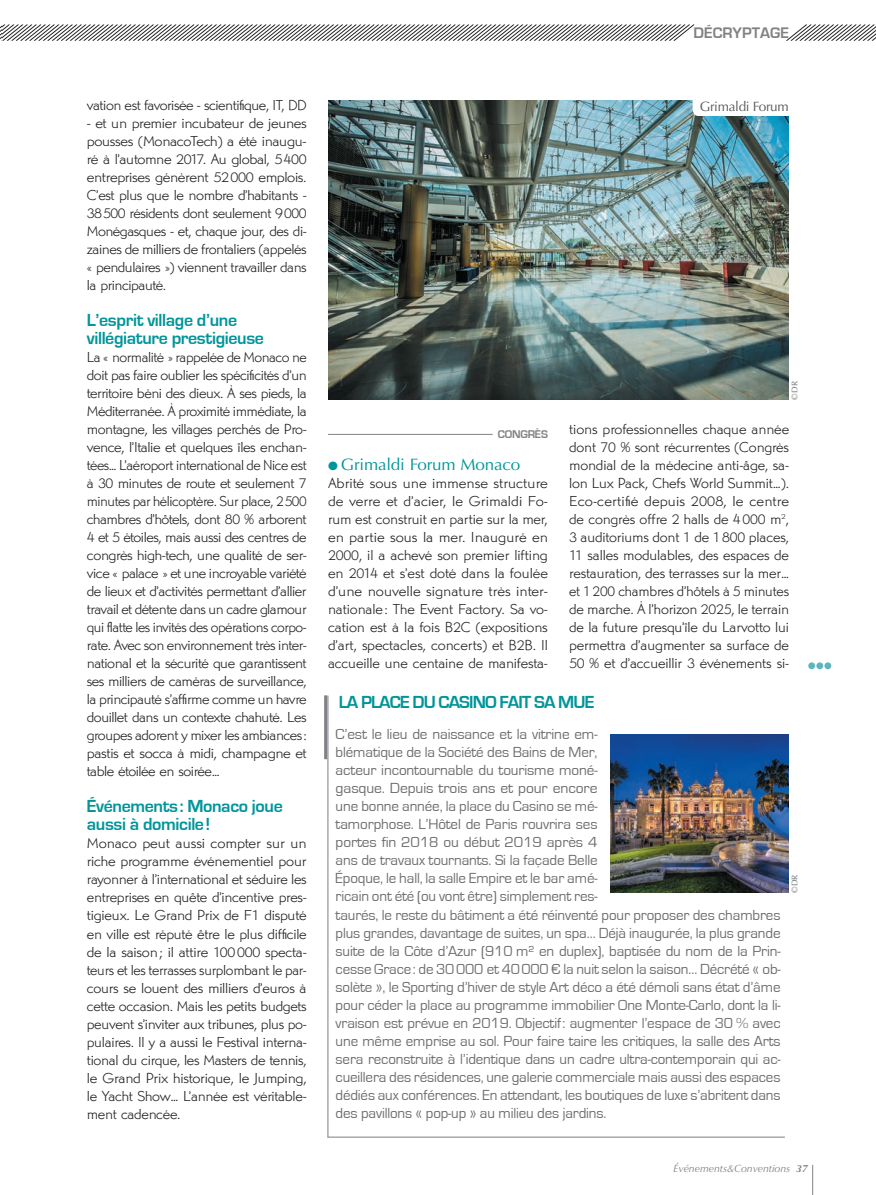
<style>
.page{position:relative;width:876px;height:1195px;background:#fff}
.page>*{position:absolute;margin:0;border:0;box-sizing:border-box;transform-origin:0 0}
.t1{font:700 18px/18px "Eurostile";letter-spacing:-.02em;color:#00959a}
.t2{font:700 18px "Eurostile";letter-spacing:-.05em;color:#00959a}
.t3{font:16.5px "Optima";letter-spacing:-.01em;color:#00959a}
.t4{font:700 15.75px "Eurostile";color:#808285}
.t5{font:15px/18px "Eurostile";letter-spacing:-.01em;color:#6c6d70}
.t6{font:300 15px/18px "Martin Got URWTOT";letter-spacing:-.025em;color:#231f20;text-align:justify;scale:1.06 1}
.t7{font:300 15px/18px "Martin Got URWTOT";letter-spacing:-.025em;color:#231f20;text-align:justify}
.t8{font:300 15px/18px "Martin Got URWTOT";letter-spacing:-.025em;color:#231f20;text-align:justify;scale:1.04 1}
.t9{font:300 15px/18px "Martin Got URWTOT";letter-spacing:-.025em;color:#231f20;text-align:justify;scale:1.05 1}
.t10{font:13.5px "Optima";letter-spacing:-.02em;color:#57585a}
.t11{font:700 11.55px "Eurostile";letter-spacing:-.015em;color:#808285}
.t12{font:italic 10.5px "Optima";color:#808285}
.t13{font:8.25px "Optima";color:#6c6d70}
.s1{font-weight:700}
</style>
<div class="page">
<svg style="left:0;top:24px;width:876px;height:17px"></svg>
<hr style="left:812px;top:1164px;width:1px;height:30px;background:#808285">
<svg style="left:807px;top:662px;width:7px;height:7px"></svg>
<div style="left:816px;top:662px;width:6px;height:7px;background:#5cb6bc;border-radius:50%"></div>
<div style="left:824px;top:662px;width:6px;height:7px;background:#5cb6bc;border-radius:50%"></div>
<hr style="left:328px;top:434px;width:164px;height:1px;background:#808285">
<svg style="left:326px;top:695px;width:460px;height:443px"></svg>
<hr style="left:324px;top:695px;width:3px;height:64px;background:#808285">
<img style="left:328px;top:100px;width:460px;height:299px">
<img style="left:610px;top:734px;width:177px;height:158px">
<svg style="left:692px;top:100px;width:96px;height:16px"></svg>
<p class="t4" style="left:693px;top:24px;width:97px">DÉCRYPTAGE</p>
<p class="t7" style="left:87px;top:96px;width:221px">vation est favorisée - scientifique, IT, DD</p>
<p class="t9" style="left:87px;top:114px;width:211px">- et un premier incubateur de jeunes pousses (MonacoTech) a été inaugu&shy;ré à l’automne 2017. Au global, 5400 entreprises génèrent 52000 emplois.<br>C’est plus que le nombre d’habitants - 38500 résidents dont seulement 9000<br>Monégasques - et, chaque jour, des di&shy;zaines de milliers de frontaliers (appelés « pendulaires ») viennent travailler dans la principauté.</p>
<p class="t1" style="left:87px;top:311px;width:179px">L’esprit village d’une villégiature prestigieuse</p>
<p class="t7" style="left:87px;top:348px;width:221px">La « normalité » rappelée de Monaco ne doit pas faire oublier les spécificités d’un territoire béni des dieux. À ses pieds, la Méditerranée. À proximité immédiate, la montagne, les villages perchés de Pro&shy;vence, l’Italie et quelques îles enchan&shy;tées… L’aéroport international de Nice est à 30 minutes de route et seulement 7 minutes par hélicoptère. Sur place, 2500 chambres d’hôtels, dont 80 % arborent 4 et 5 étoiles, mais aussi des centres de congrès high-tech, une qualité de ser&shy;vice « palace » et une incroyable variété de lieux et d’activités permettant d’allier travail et détente dans un cadre glamour qui flatte les invités des opérations corpo&shy;rate. Avec son environnement très inter&shy;national et la sécurité que garantissent ses milliers de caméras de surveillance, la principauté s’affirme comme un havre douillet dans un contexte chahuté. Les groupes adorent y mixer les ambiances : pastis et socca à midi, champagne et table étoilée en soirée…</p>
<p class="t1" style="left:87px;top:797px;width:197px">Événements: Monaco joue aussi à domicile !</p>
<p class="t6" style="left:87px;top:834px;width:209px">Monaco peut aussi compter sur un riche programme événementiel pour rayonner à l’international et séduire les entreprises en quête d’incentive pres&shy;tigieux. Le Grand Prix de F1 disputé en ville est réputé être le plus difficile de la saison; il attire 100000 specta&shy;teurs et les terrasses surplombant le par&shy;cours se louent des milliers d’euros à cette occasion. Mais les petits budgets peuvent s’inviter aux tribunes, plus po&shy;pulaires. Il y a aussi le Festival interna&shy;tional du cirque, les Masters de tennis, le Grand Prix historique, le Jumping, le Yacht Show… L’année est véritable&shy;ment cadencée.</p>
<p class="t10" style="left:699px;top:99px;width:90px">Grimaldi Forum</p>
<p class="t11" style="left:497px;top:428px;width:52px">CONGRÈS</p>
<p class="t3" style="left:328px;top:455px;width:193px">● Grimaldi Forum Monaco</p>
<p class="t6" style="left:328px;top:474px;width:209px">Abrité sous une immense structure de verre et d’acier, le Grimaldi Fo&shy;rum est construit en partie sur la mer, en partie sous la mer. Inauguré en 2000, il a achevé son premier lifting en 2014 et s’est doté dans la foulée d’une nouvelle signature très inter&shy;nationale: The Event Factory. Sa vo&shy;cation est à la fois B2C (expositions d’art, spectacles, concerts) et B2B. Il accueille une centaine de manifesta-</p>
<p class="t13" style="left:789px;top:399px;width:20px;rotate:-90deg">©DR</p>
<p class="t8" style="left:569px;top:420px;width:213px">tions professionnelles chaque année dont 70 % sont récurrentes (Congrès mondial de la médecine anti-âge, sa&shy;lon Lux Pack, Chefs World Summit…).<br>Eco-certifié depuis 2008, le centre de congrès offre 2 halls de 4000 m², 3 auditoriums dont 1 de 1800 places, 11 salles modulables, des espaces de restauration, des terrasses sur la mer… et 1200 chambres d’hôtels à 5 minutes de marche. À l’horizon 2025, le terrain de la future presqu’île du Larvotto lui permettra d’augmenter sa surface de 50 % et d’accueillir 3 événements si-</p>
<p class="t2" style="left:338px;top:692px;width:257px">LA PLACE DU CASINO FAIT SA MUE</p>
<p class="t5" style="left:335px;top:725px;width:446px">C’est le lieu de naissance et la vitrine em-<br>blématique de la Société des Bains de Mer,<br>acteur incontournable du tourisme moné-<br>gasque. Depuis trois ans et pour encore<br>une bonne année, la place du Casino se mé-<br>tamorphose. L’Hôtel de Paris rouvrira ses<br>portes fin 2018 ou début 2019 après 4<br>ans de travaux tournants. Si la façade Belle<br>Époque, le hall, la salle Empire et le bar amé-<br>ricain ont été (ou vont être) simplement res-<br>taurés, le reste du bâtiment a été réinventé pour proposer des chambres plus grandes, davantage de suites, un spa… Déjà inaugurée, la plus grande suite de la Côte d’Azur (910 m² en duplex), baptisée du nom de la Prin&shy;cesse Grace: de 30000 et 40000 € la nuit selon la saison… Décrété « ob&shy;solète », le Sporting d’hiver de style Art déco a été démoli sans état d’âme pour céder la place au programme immobilier One Monte-Carlo, dont la li&shy;vraison est prévue en 2019. Objectif: augmenter l’espace de 30 % avec une même emprise au sol. Pour faire taire les critiques, la salle des Arts sera reconstruite à l’identique dans un cadre ultra-contemporain qui ac&shy;cueillera des résidences, une galerie commerciale mais aussi des espaces dédiés aux conférences. En attendant, les boutiques de luxe s’abritent dans des pavillons « pop-up » au milieu des jardins.</p>
<p class="t13" style="left:789px;top:892px;width:20px;rotate:-90deg">©DR</p>
<p class="t12" style="left:673px;top:1162px;width:136px">Événements&amp;Conventions <span class="s1">37</span></p>
</div>
